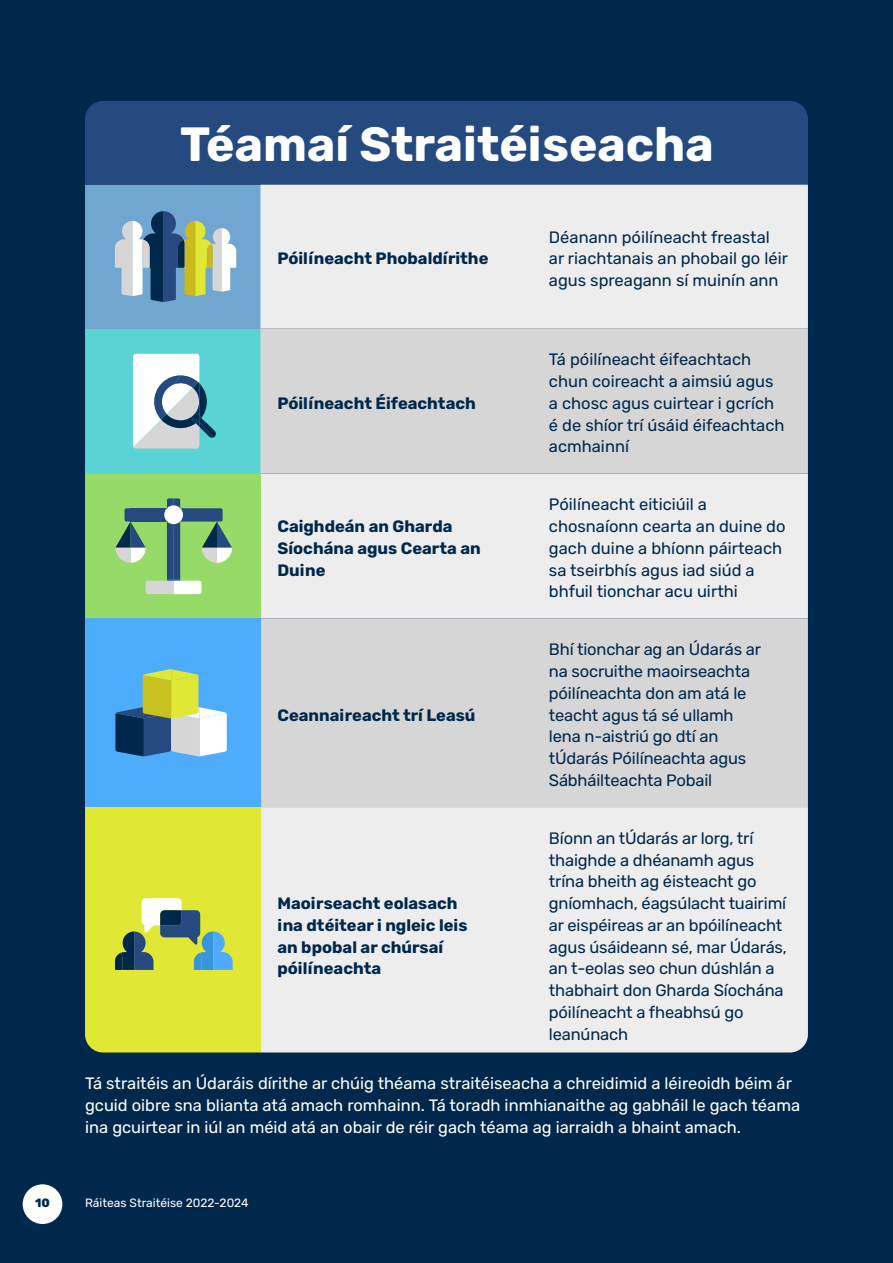
<style>
.page{position:relative;width:893px;height:1263px;background:#00284c}
.page>*{position:absolute;margin:0;border:0;box-sizing:border-box;transform-origin:0 0}
.t1{font:700 48px "Rubik";color:#fff}
.t2{font:16.5px/21.8px "Rubik";letter-spacing:-.01em;color:#00284c}
.body{font:16.5px/21.8px "Rubik";color:#fff}
.t3{font:700 16.5px/21.8px "Rubik";color:#00284c}
.t4{font:12px "Rubik";color:#fff}
.t5{font:800 12px "Rubik";color:#00284c}
</style>
<div class="page">
<div style="left:85px;top:101px;width:723px;height:84px;background:#254a7f"></div>
<div style="left:85px;top:185px;width:175px;height:144px;background:#71a6d1"></div>
<div style="left:260px;top:185px;width:548px;height:867px;background:#ededee"></div>
<div style="left:85px;top:329px;width:175px;height:145px;background:#59d3d3"></div>
<svg style="left:260px;top:329px;width:548px;height:478px;background:#dcdcdd"></svg>
<div style="left:85px;top:474px;width:175px;height:145px;background:#96db68"></div>
<div style="left:85px;top:619px;width:175px;height:188px;background:#4eacff"></div>
<div style="left:85px;top:807px;width:175px;height:245px;background:#e0e735"></div>
<svg style="left:115px;top:211px;width:121px;height:91px"></svg>
<svg style="left:133px;top:354px;width:83px;height:95px;background:#b3ced5"></svg>
<svg style="left:115px;top:498px;width:117px;height:96px"></svg>
<svg style="left:115px;top:669px;width:112px;height:87px"></svg>
<svg style="left:115px;top:898px;width:118px;height:72px"></svg>
<div style="left:23px;top:1184px;width:39px;height:40px;background:#fff;border-radius:50%"></div>
<p class="t1" style="left:180px;top:118px;width:535px">Téamaí Straitéiseacha</p>
<p class="t3" style="left:277px;top:248px;width:213px">Póilíneacht Phobaldírithe</p>
<p class="t3" style="left:277px;top:393px;width:200px">Póilíneacht Éifeachtach</p>
<p class="t3" style="left:277px;top:516px;width:205px">Caighdeán an Gharda<br>Síochána agus Cearta an<br>Duine</p>
<p class="t3" style="left:277px;top:704px;width:199px">Ceannaireacht trí Leasú</p>
<p class="t2" style="left:549px;top:226px;width:241px">Déanann póilíneacht freastal ar riachtanais an phobail go léir agus spreagann sí muinín ann</p>
<p class="t2" style="left:549px;top:349px;width:237px">Tá póilíneacht éifeachtach chun coireacht a aimsiú agus a chosc agus cuirtear i gcrích é de shíor trí úsáid éifeachtach acmhainní</p>
<p class="t2" style="left:549px;top:494px;width:238px">Póilíneacht eiticiúil a chosnaíonn cearta an duine do gach duine a bhíonn páirteach sa tseirbhís agus iad siúd a bhfuil tionchar acu uirthi</p>
<p class="t2" style="left:549px;top:639px;width:214px">Bhí tionchar ag an Údarás ar na socruithe maoirseachta póilíneachta don am atá le teacht agus tá sé ullamh lena n-aistriú go dtí an tÚdarás Póilíneachta agus<br>Sábháilteachta Pobail</p>
<p class="t2" style="left:549px;top:828px;width:239px">Bíonn an tÚdarás ar lorg, trí thaighde a dhéanamh agus trína bheith ag éisteacht go gníomhach, éagsúlacht tuairimí ar eispéireas ar an bpóilíneacht agus úsáideann sé, mar Údarás, an t-eolas seo chun dúshlán a thabhairt don Gharda Síochána póilíneacht a fheabhsú go leanúnach</p>
<p class="body" style="left:85px;top:1073px;width:717px">Tá straitéis an Údaráis dírithe ar chúig théama straitéiseacha a chreidimid a léireoidh béim ár gcuid oibre sna blianta atá amach romhainn. Tá toradh inmhianaithe ag gabháil le gach téama ina gcuirtear in iúl an méid atá an obair de réir gach téama ag iarraidh a bhaint amach.</p>
<p class="t3" style="left:277px;top:893px;width:192px">Maoirseacht eolasach ina dtéitear i ngleic leis an bpobal ar chúrsaí póilíneachta</p>
<p class="t5" style="left:35px;top:1196px;width:16px">10</p>
<p class="t4" style="left:85px;top:1196px;width:165px">Ráiteas Straitéise 2022-2024</p>
</div>
